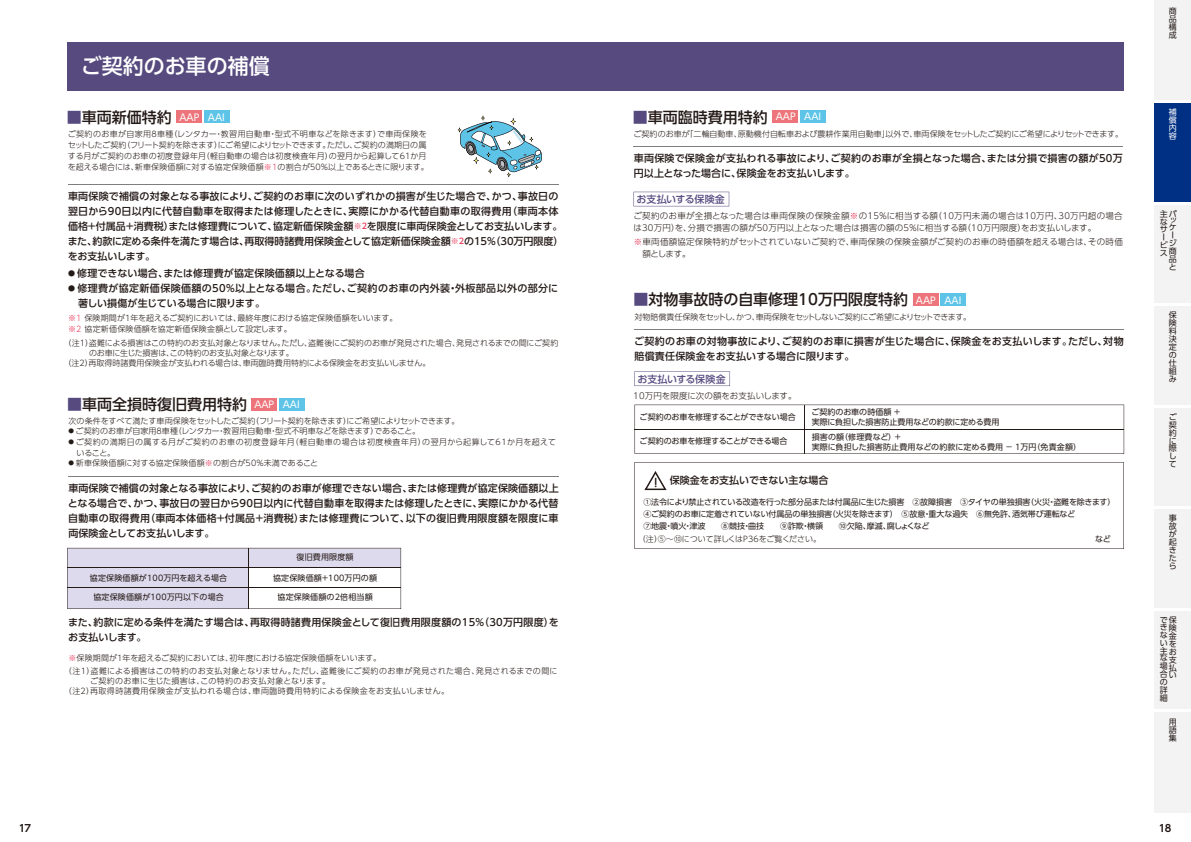
<style>
.page{position:relative;width:1191px;height:842px;background:#fff}
.page>*{position:absolute;margin:0;border:0;box-sizing:border-box;transform-origin:0 0}
.t1{font:500 21px "UD Shin Go Pro";color:#fff}
.t2{font:500 15px "UD Shin Go Pro";color:#231916}
.t3{font:500 10px/15px "UD Shin Go Pro";letter-spacing:.01em;color:#231916}
.t4{font:500 10px/15px "UD Shin Go Pro";letter-spacing:.035em;color:#231916}
.t5{font:500 10px "UD Shin Go Pro";letter-spacing:-.02em;color:#564a7f}
.t6{font:700 10px "UD Shin Go Pro De";color:#231916}
.t7{font:9.5px "UD Shin Go Pro";color:#fff}
.t8{font:300 8.5px/12px "UD Shin Go Pro";letter-spacing:.02em;color:#231916}
.t9{font:300 8.5px "UD Shin Go Pro";color:#231916}
.t10{font:300 8px/11px "UD Shin Go Pro";letter-spacing:.02em;color:#231916}
.t11{font:300 8px/11px "UD Shin Go Pro";color:#231916}
.t12{font:8px/7.9px "UD Shin Go Pro";letter-spacing:-.005em;color:#231916}
.t13{font:8px/10px "UD Shin Go Pro";letter-spacing:.02em;color:#231916}
.t14{font:300 8px "UD Shin Go Pro";letter-spacing:-.02em;color:#231916}
.t15{font:300 8px/10px "UD Shin Go Pro";letter-spacing:.05em;color:#231916}
.t16{font:300 8px/11px "UD Shin Go Pro";letter-spacing:.06em;color:#231916}
.t17{font:300 8px "UD Shin Go Pro";letter-spacing:-.04em;color:#231916}
.t18{font:8px/8px "UD Shin Go Pro";color:#fff;text-align:justify}
.s1{color:#564a7f}
.s2{font-weight:400;font-size:9.5px;color:#fff}
.s3{color:#e73757}
.s4{font-size:7px}
.s5{font-size:5.6px}
.s6{font-family:"Futura";font-size:12.2px}
</style>
<div class="page">
<svg style="left:67px;top:548px;width:334px;height:61px"></svg>
<svg style="left:634px;top:371px;width:96px;height:15px"></svg>
<svg style="left:634px;top:462px;width:490px;height:87px"></svg>
<svg style="left:644px;top:471px;width:22px;height:19px"></svg>
<div style="left:67px;top:42px;width:1056px;height:48px;background:#564a7f"></div>
<hr style="left:634px;top:329px;width:489px;height:1px;background:#7e7e7e">
<div style="left:940px;top:293px;width:25px;height:13px;background:#5dc4e8"></div>
<div style="left:913px;top:293px;width:25px;height:13px;background:#ed747a"></div>
<svg style="left:634px;top:405px;width:490px;height:49px"></svg>
<svg style="left:633px;top:192px;width:96px;height:14px"></svg>
<hr style="left:68px;top:184px;width:490px;height:1px;background:#7e7e7e">
<hr style="left:634px;top:146px;width:489px;height:1px;background:#7e7e7e">
<div style="left:800px;top:110px;width:25px;height:13px;background:#5dc4e8"></div>
<div style="left:773px;top:110px;width:25px;height:13px;background:#ed747a"></div>
<div style="left:204px;top:110px;width:25px;height:13px;background:#5dc4e8"></div>
<div style="left:176px;top:110px;width:26px;height:13px;background:#ed747a"></div>
<svg style="left:458px;top:116px;width:84px;height:61px"></svg>
<hr style="left:68px;top:476px;width:490px;height:1px;background:#7e7e7e">
<div style="left:279px;top:398px;width:25px;height:12px;background:#5dc4e8"></div>
<div style="left:251px;top:398px;width:26px;height:12px;background:#ed747a"></div>
<hr style="left:67px;top:588px;width:334px;height:1px;background:#231916">
<div style="left:1154px;top:102px;width:37px;height:101px;background:#003083"></div>
<div style="left:1154px;top:203px;width:37px;height:102px;background:#f3f3f3"></div>
<div style="left:1154px;top:305px;width:37px;height:101px;background:#f3f3f3"></div>
<div style="left:1154px;top:406px;width:37px;height:102px;background:#f3f3f3"></div>
<div style="left:1154px;top:508px;width:37px;height:101px;background:#f3f3f3"></div>
<div style="left:1154px;top:609px;width:37px;height:102px;background:#f3f3f3"></div>
<div style="left:1154px;top:711px;width:37px;height:101px;background:#f3f3f3"></div>
<hr style="left:1154px;top:202px;width:37px;height:2px;background:#fff">
<hr style="left:1154px;top:304px;width:37px;height:2px;background:#fff">
<hr style="left:1154px;top:405px;width:37px;height:2px;background:#fff">
<hr style="left:1154px;top:507px;width:37px;height:2px;background:#fff">
<hr style="left:1154px;top:608px;width:37px;height:2px;background:#fff">
<hr style="left:1154px;top:710px;width:37px;height:2px;background:#fff">
<div style="left:1154px;top:0;width:37px;height:102px;background:#f3f3f3"></div>
<hr style="left:1154px;top:101px;width:37px;height:2px;background:#fff">
<p class="t6" style="left:19px;top:820px;width:14px">17</p>
<h1 class="t1" style="left:81px;top:49px;width:191px">ご契約のお車の補償</h1>
<h2 class="t2" style="left:67px;top:105px;width:106px"><span class="s1">■</span>車両新価特約</h2>
<p class="t7" style="left:179px;top:109px;width:47px">AAP AAI</p>
<h2 class="t2" style="left:632px;top:105px;width:190px"><span class="s1">■</span>車両臨時費用特約 <span class="s2">AAP AAI</span></h2>
<p class="t10" style="left:68px;top:128px;width:362px">ご契約のお車が自家用８車種（レンタカー・教習用自動車・型式不明車などを除きます）で車両保険をセットしたご契約（フリート契約を除きます）にご希望によりセットできます。ただし、ご契約の満期日の属する月がご契約のお車の初度登録年月（軽自動車の場合は初度検査年月）の翌月から起算して61か月を超える場合には、新車保険価額に対する協定保険価額<span class="s3">※1</span>の割合が50％以上であるときに限ります。</p>
<p class="t11" style="left:633px;top:128px;width:491px">ご契約のお車が「二輪自動車、原動機付自転車および農耕作業用自動車」以外で、車両保険をセットしたご契約にご希望によりセットできます。</p>
<p class="t3" style="left:634px;top:151px;width:490px">車両保険で保険金が支払われる事故により、ご契約のお車が全損となった場合、または分損で損害の額が50万円以上となった場合に、保険金をお支払いします。</p>
<p class="t3" style="left:68px;top:189px;width:492px">車両保険で補償の対象となる事故により、ご契約のお車に次のいずれかの損害が生じた場合で、かつ、事故日の</p>
<p class="t5" style="left:636px;top:191px;width:90px">お支払いする保険金</p>
<p class="t3" style="left:68px;top:204px;width:497px">翌日から90日以内に代替自動車を取得または修理したときに、実際にかかる代替自動車の取得費用（車両本体価格＋付属品＋消費税）または修理費について、協定新価保険金額<sup>※2</sup>を限度に車両保険金としてお支払いします。また、約款に定める条件を満たす場合は、再取得時諸費用保険金として協定新価保険金額<sup>※2</sup>の15％（30万円限度）をお支払いします。</p>
<p class="t3" style="left:68px;top:265px;width:298px"><span class="s4">●</span> 修理できない場合、または修理費が協定保険価額以上となる場合</p>
<p class="t4" style="left:78px;top:280px;width:482px;text-indent:-10px"><span class="s4">●</span> 修理費が協定新価保険価額の50％以上となる場合。ただし、ご契約のお車の内外装・外板部品以外の部分に著しい損傷が生じている場合に限ります。</p>
<p class="t8" style="left:633px;top:209px;width:491px">ご契約のお車が全損となった場合は車両保険の保険金額<span class="s3">※</span>の15％に相当する額（10万円未満の場合は10万円、30万円超の場合は30万円）を、分損で損害の額が50万円以上となった場合は損害の額の5％に相当する額（10万円限度）をお支払いします。</p>
<p class="t8" style="left:634px;top:235px;width:490px"><span class="s3">※</span>車両価額協定保険特約がセットされていないご契約で、車両保険の保険金額がご契約のお車の時価額を超える場合は、その時価　額とします。</p>
<h2 class="t2" style="left:633px;top:288px;width:329px"><span class="s1">■</span>対物事故時の自車修理10万円限度特約 <span class="s2">AAP AAI</span></h2>
<p class="t11" style="left:68px;top:312px;width:331px"><span class="s3">※1</span> 保険期間が１年を超えるご契約においては、最終年度における協定保険価額をいいます。<span class="s3">※2</span> 協定新価保険価額を協定新価保険金額として設定します。</p>
<p class="t11" style="left:64px;top:338px;width:496px">（注1）盗難による損害はこの特約のお支払対象となりません。ただし、盗難後にご契約のお車が発見された場合、発見されるまでの間にご契約</p>
<p class="t14" style="left:89px;top:347px;width:206px">のお車に生じた損害は、この特約のお支払対象となります。</p>
<p class="t11" style="left:64px;top:358px;width:368px">（注2）再取得時諸費用保険金が支払われる場合は、車両臨時費用特約による保険金をお支払いしません。</p>
<h2 class="t2" style="left:67px;top:392px;width:234px"><span class="s1">■</span>車両全損時復旧費用特約 <span class="s2">AAP AAI</span></h2>
<p class="t14" style="left:68px;top:414px;width:392px">次の条件をすべて満たす車両保険をセットしたご契約（フリート契約を除きます）にご希望によりセットできます。</p>
<p class="t11" style="left:68px;top:425px;width:353px"><span class="s5">●</span> ご契約のお車が自家用８車種（レンタカー・教習用自動車・型式不明車などを除きます）であること。</p>
<p class="t16" style="left:76px;top:436px;width:481px;text-indent:-8px"><span class="s5">●</span> ご契約の満期日の属する月がご契約のお車の初度登録年月（軽自動車の場合は初度検査年月）の翌月から起算して61か月を超えていること。</p>
<p class="t10" style="left:68px;top:457px;width:251px"><span class="s5">●</span> 新車保険価額に対する協定保険価額<span class="s3">※</span>の割合が50％未満であること</p>
<p class="t3" style="left:68px;top:481px;width:492px;text-align:justify">車両保険で補償の対象となる事故により、ご契約のお車が修理できない場合、または修理費が協定保険価額以上となる場合で、かつ、事故日の翌日から90日以内に代替自動車を取得または修理したときに、実際にかかる代替自動車の取得費用（車両本体価格＋付属品＋消費税）または修理費について、以下の復旧費用限度額を限度に車両保険金としてお支払いします。</p>
<p class="t13" style="left:90px;top:572px;width:139px">協定保険価額が100万円を超える場合</p>
<p class="t13" style="left:93px;top:592px;width:132px">協定保険価額が100万円以下の場合</p>
<p class="t13" style="left:297px;top:552px;width:58px">復旧費用限度額</p>
<p class="t13" style="left:273px;top:572px;width:106px">協定保険価額＋100万円の額</p>
<p class="t13" style="left:277px;top:592px;width:97px">協定保険価額の2倍相当額</p>
<p class="t3" style="left:68px;top:614px;width:492px">また、約款に定める条件を満たす場合は、再取得時諸費用保険金として復旧費用限度額の15％（30万円限度）をお支払いします。</p>
<p class="t10" style="left:64px;top:651px;width:495px;line-height:13px;text-indent:4px"><span class="s3">※</span>保険期間が１年を超えるご契約においては、初年度における協定保険価額をいいます。<br>（注１）盗難による損害はこの特約のお支払対象となりません。ただし、盗難後にご契約のお車が発見された場合、発見されるまでの間に</p>
<p class="t15" style="left:64px;top:675px;width:387px;text-indent:26px">ご契約のお車に生じた損害は、この特約のお支払対象となります。<br>（注２）再取得時諸費用保険金が支払われる場合は、車両臨時費用特約による保険金をお支払いしません。</p>
<p class="t17" style="left:634px;top:310px;width:338px">対物賠償責任保険をセットし、かつ、車両保険をセットしないご契約にご希望によりセットできます。</p>
<p class="t3" style="left:634px;top:334px;width:491px">ご契約のお車の対物事故により、ご契約のお車に損害が生じた場合に、保険金をお支払いします。ただし、対物賠償責任保険金をお支払いする場合に限ります。</p>
<p class="t5" style="left:637px;top:371px;width:90px">お支払いする保険金</p>
<p class="t9" style="left:633px;top:388px;width:165px">10万円を限度に次の額をお支払いします。</p>
<p class="t12" style="left:639px;top:413px;width:158px">ご契約のお車を修理することができない場合</p>
<p class="t12" style="left:639px;top:437px;width:149px">ご契約のお車を修理することができる場合</p>
<p class="t12" style="left:811px;top:407px;width:190px;line-height:10px">ご契約のお車の時価額 ＋<br>実際に負担した損害防止費用などの約款に定める費用</p>
<p class="t13" style="left:811px;top:432px;width:271px">損害の額（修理費など）＋<br>実際に負担した損害防止費用などの約款に定める費用 － １万円（免責金額）</p>
<p class="t3" style="left:653px;top:473px;width:176px"><span class="s6">!</span> 保険金をお支払いできない主な場合</p>
<p class="t12" style="left:643px;top:496px;width:473px;line-height:12px">①法令により禁止されている改造を行った部分品または付属品に生じた損害　②故障損害　③タイヤの単独損害（火災・盗難を除きます）<br>④ご契約のお車に定着されていない付属品の単独損害（火災を除きます）　⑤故意・重大な過失　⑥無免許、酒気帯び運転など<br>⑦地震・噴火・津波　　⑧競技・曲技　　⑨詐欺・横領　　⑩欠陥、摩滅、腐しょくなど</p>
<p class="t11" style="left:637px;top:533px;width:185px">（注）⑤～⑩について詳しくはP36をご覧ください。</p>
<p class="t12" style="left:1095px;top:535px;width:17px">など</p>
<p class="t12" style="left:1168px;top:6px;width:9px;text-align:justify">商品構成</p>
<p class="t18" style="left:1168px;top:108px;width:9px">補償内容</p>
<p class="t12" style="left:1159px;top:210px;width:19px">主パなサ<br>ー<br>ビス</p>
<p class="t12" style="left:1168px;top:217px;width:9px;line-height:7px">ッケ</p>
<p class="t12" style="left:1168px;top:231px;width:9px">ージ商品と</p>
<p class="t12" style="left:1168px;top:311px;width:9px;text-align:justify">保険料決定の仕組み</p>
<p class="t12" style="left:1168px;top:413px;width:10px;text-align:justify">ご契約に際して</p>
<p class="t12" style="left:1168px;top:514px;width:10px;text-align:justify">事故が起きたら</p>
<p class="t12" style="left:1159px;top:616px;width:18px">で保き険ない主な場合の詳細</p>
<p class="t12" style="left:1168px;top:632px;width:9px;text-align:justify">金をお支払い</p>
<p class="t12" style="left:1168px;top:717px;width:9px;text-align:justify">用語集</p>
<p class="t6" style="left:1159px;top:820px;width:14px">18</p>
</div>
